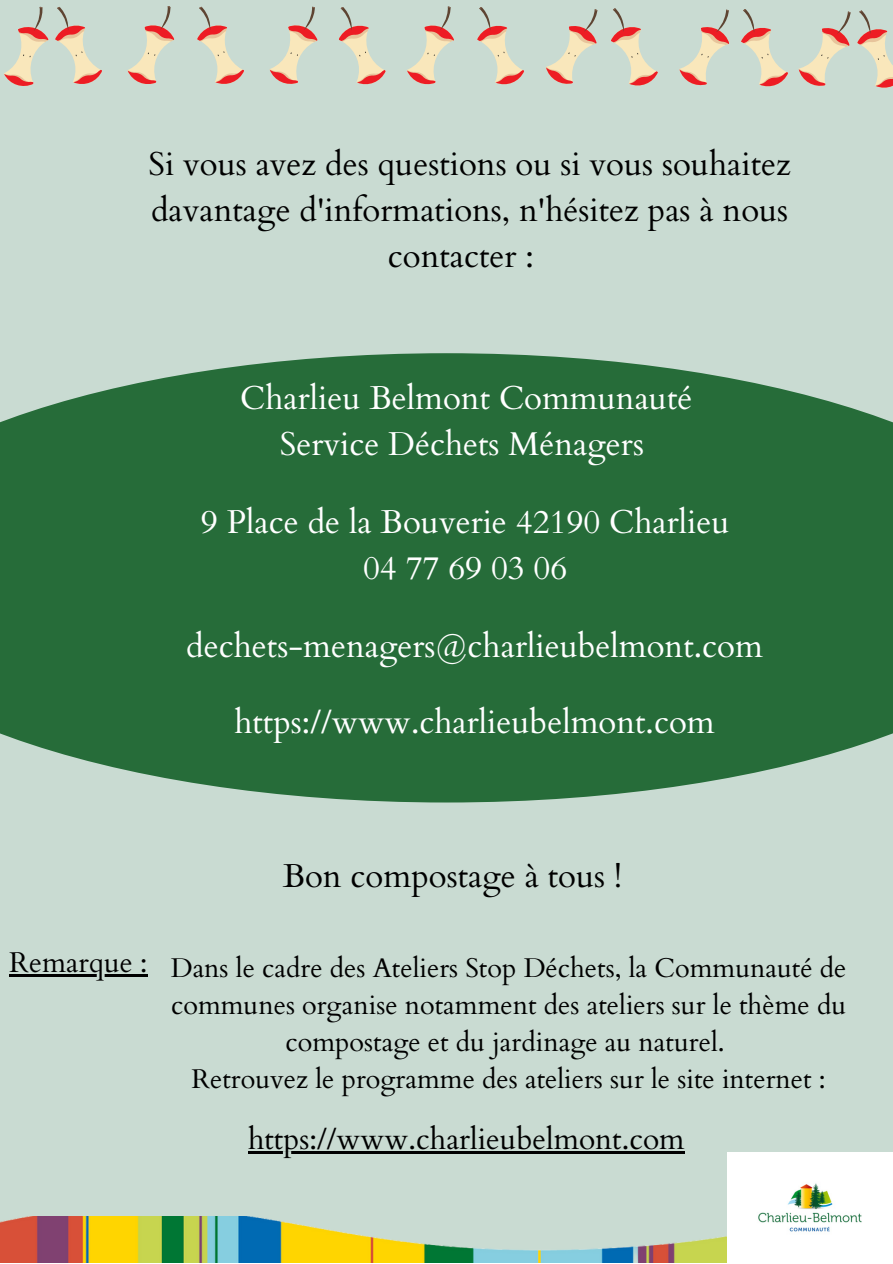
<style>
.page{position:relative;width:893px;height:1264px;background:#fff}
.page>*{position:absolute;margin:0;border:0;box-sizing:border-box;transform-origin:0 0}
.t1{font:33px/46px "Cardo";color:#fff;text-align:center}
.t2{font:33px/46px "Cardo";color:#000;text-align:center}
.t3{font:30px "Cardo";color:#000}
.t4{font:28.5px "Cardo";color:#000}
.t5{font:27px/37px "Cardo";color:#000;text-align:center}
</style>
<div class="page">
<div style="left:0;top:0;width:892px;height:1262px;background:#c9dbd2"></div>
<img style="left:0;top:1216px;width:727px;height:46px">
<img style="left:727px;top:1152px;width:165px;height:110px">
<svg style="left:0;top:353px;width:892px;height:449px;background:#357647"></svg>
<svg style="left:477px;top:7px;width:47px;height:78px"></svg>
<svg style="left:407px;top:6px;width:47px;height:79px"></svg>
<svg style="left:339px;top:7px;width:47px;height:78px"></svg>
<svg style="left:269px;top:6px;width:49px;height:78px"></svg>
<svg style="left:197px;top:6px;width:47px;height:78px"></svg>
<svg style="left:127px;top:6px;width:48px;height:78px"></svg>
<svg style="left:4px;top:6px;width:98px;height:80px"></svg>
<svg style="left:546px;top:8px;width:112px;height:78px"></svg>
<svg style="left:679px;top:9px;width:213px;height:79px"></svg>
<hr style="left:9px;top:974px;width:138px;height:2px;background:#000">
<hr style="left:248px;top:1151px;width:436px;height:2px;background:#000">
<p class="t2" style="left:148px;top:142px;width:643px">Si vous avez des questions ou si vous souhaitez davantage d'informations, n'hésitez pas à nous contacter :</p>
<p class="t1" style="left:240px;top:375px;width:453px">Charlieu Belmont Communauté<br>Service Déchets Ménagers</p>
<p class="t1" style="left:201px;top:500px;width:530px">9 Place de la Bouverie 42190 Charlieu<br>04 77 69 03 06</p>
<p class="t1" style="left:186px;top:623px;width:578px">dechets-menagers@charlieubelmont.com</p>
<p class="t1" style="left:234px;top:699px;width:482px">https://www.charlieubelmont.com</p>
<p class="t4" style="left:9px;top:943px;width:140px">Remarque :</p>
<p class="t2" style="left:283px;top:853px;width:341px">Bon compostage à tous !</p>
<p class="t5" style="left:171px;top:949px;width:677px">Dans le cadre des Ateliers Stop Déchets, la Communauté de communes organise notamment des ateliers sur le thème du compostage et du jardinage au naturel.<br>Retrouvez le programme des ateliers sur le site internet :</p>
<p class="t3" style="left:248px;top:1119px;width:438px">https://www.charlieubelmont.com</p>
</div>
